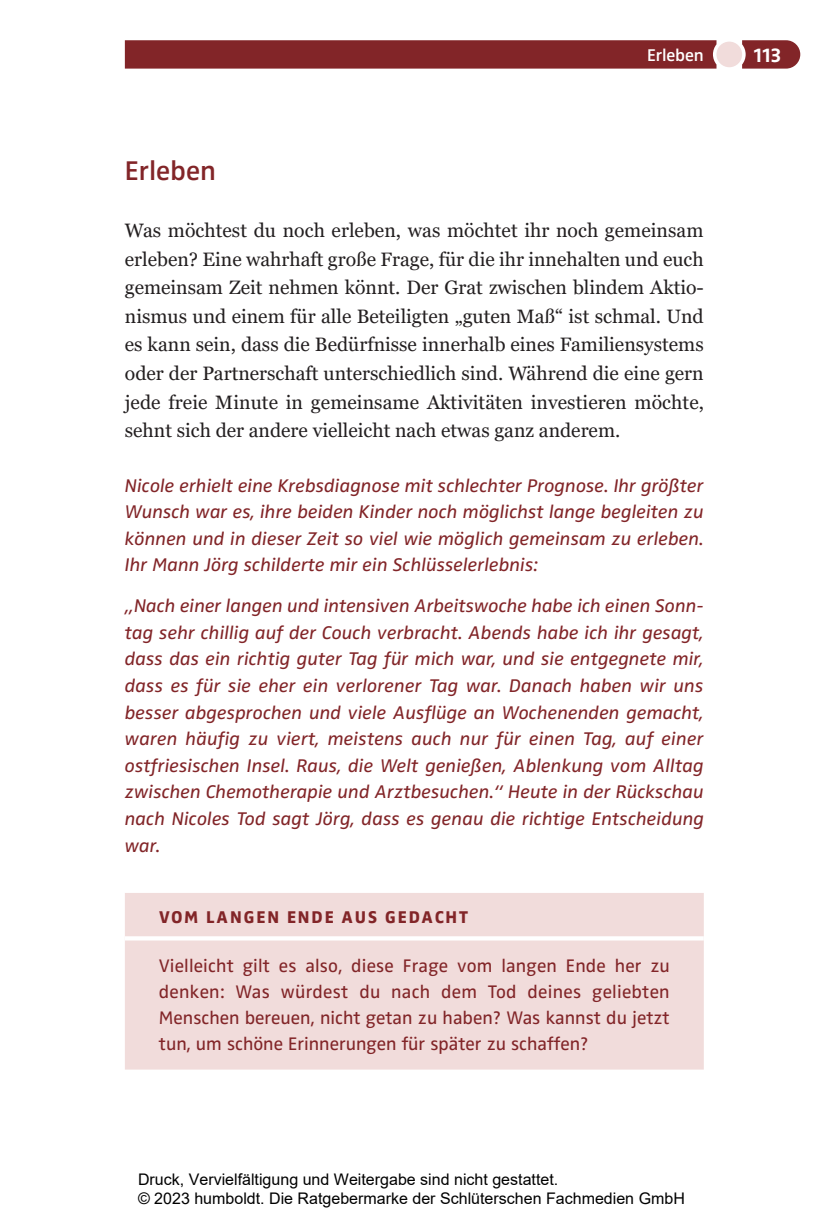
<style>
.page{position:relative;width:823px;height:1219px;background:#fff}
.page>*{position:absolute;margin:0;border:0;box-sizing:border-box;transform-origin:0 0}
.Ueberschrift_2{font:600 28px "Zwo Pro";color:#822528}
.t1{font:700 20.8px "Zwo Pro";color:#fff}
.Grundtext_-_ohne_Abs{font:19.4px/28.6px "Georgia Pro";color:#231f20;text-align:justify}
.Grundtext_-_Fallbeis{font:italic 19px/26.6px "Zwo Pro";color:#822528;text-align:justify}
.Kasten_Grundtext{font:18.8px/26px "Zwo Pro";color:#822528;text-align:justify}
.Kasten_Ueberschrift{font:800 17.6px "Zwo Pro";letter-spacing:.11em;color:#822528}
.t2{font:600 17.6px "Zwo Pro";letter-spacing:-.005em;color:#fff}
.t3{font:16px/19.2px "Arial";color:#000}
</style>
<div class="page">
<div style="left:125px;top:893px;width:578px;height:177px;background:#f1dcdb"></div>
<hr style="left:125px;top:936px;width:578px;height:4px;background:#fff">
<svg style="left:125px;top:40px;width:674px;height:29px;background:#872e31"></svg>
<div style="left:716px;top:42px;width:25px;height:25px;background:#f1dcdb;border-radius:50%"></div>
<p class="Ueberschrift_2" style="left:125px;top:154px;width:93px">Erleben</p>
<p class="t2" style="left:646px;top:45px;width:58px">Erleben</p>
<p class="t1" style="left:753px;top:42px;width:29px">113</p>
<p class="Grundtext_-_ohne_Abs" style="left:125px;top:217px;width:580px">Was möchtest du noch erleben, was möchtet ihr noch gemeinsam erleben? Eine wahrhaft große Frage, für die ihr innehalten und euch gemeinsam Zeit nehmen könnt. Der Grat zwischen blindem Aktio&shy;nismus und einem für alle Beteiligten „guten Maß“ ist schmal. Und es kann sein, dass die Bedürfnisse innerhalb eines Familiensystems oder der Partnerschaft unterschiedlich sind. Während die eine gern jede freie Minute in gemeinsame Aktivitäten investieren möchte, sehnt sich der andere vielleicht nach etwas ganz anderem.</p>
<p class="Grundtext_-_Fallbeis" style="left:125px;top:472px;width:580px">Nicole erhielt eine Krebsdiagnose mit schlechter Prognose. Ihr größter Wunsch war es, ihre beiden Kinder noch möglichst lange begleiten zu können und in dieser Zeit so viel wie möglich gemeinsam zu erleben.<br>Ihr Mann Jörg schilderte mir ein Schlüsselerlebnis:</p>
<p class="Grundtext_-_Fallbeis" style="left:125px;top:593px;width:580px">„Nach einer langen und intensiven Arbeitswoche habe ich einen Sonn&shy;tag sehr chillig auf der Couch verbracht. Abends habe ich ihr gesagt, dass das ein richtig guter Tag für mich war, und sie entgegnete mir, dass es für sie eher ein verlorener Tag war. Danach haben wir uns besser abgesprochen und viele Ausflüge an Wochenenden gemacht, waren häufig zu viert, meistens auch nur für einen Tag, auf einer ostfriesischen Insel. Raus, die Welt genießen, Ablenkung vom Alltag zwischen Chemotherapie und Arztbesuchen.“ Heute in der Rückschau nach Nicoles Tod sagt Jörg, dass es genau die richtige Entscheidung war.</p>
<p class="Kasten_Ueberschrift" style="left:159px;top:906px;width:310px">VOM LANGEN ENDE AUS GEDACHT</p>
<p class="Kasten_Grundtext" style="left:159px;top:953px;width:512px">Vielleicht gilt es also, diese Frage vom langen Ende her zu denken: Was würdest du nach dem Tod deines geliebten Menschen bereuen, nicht getan zu haben? Was kannst du jetzt tun, um schöne Erinnerungen für später zu schaffen?</p>
<p class="t3" style="left:138px;top:1170px;width:548px">Druck, Vervielfältigung und Weitergabe sind nicht gestattet.<br>© 2023 humboldt. Die Ratgebermarke der Schlüterschen Fachmedien GmbH</p>
</div>
